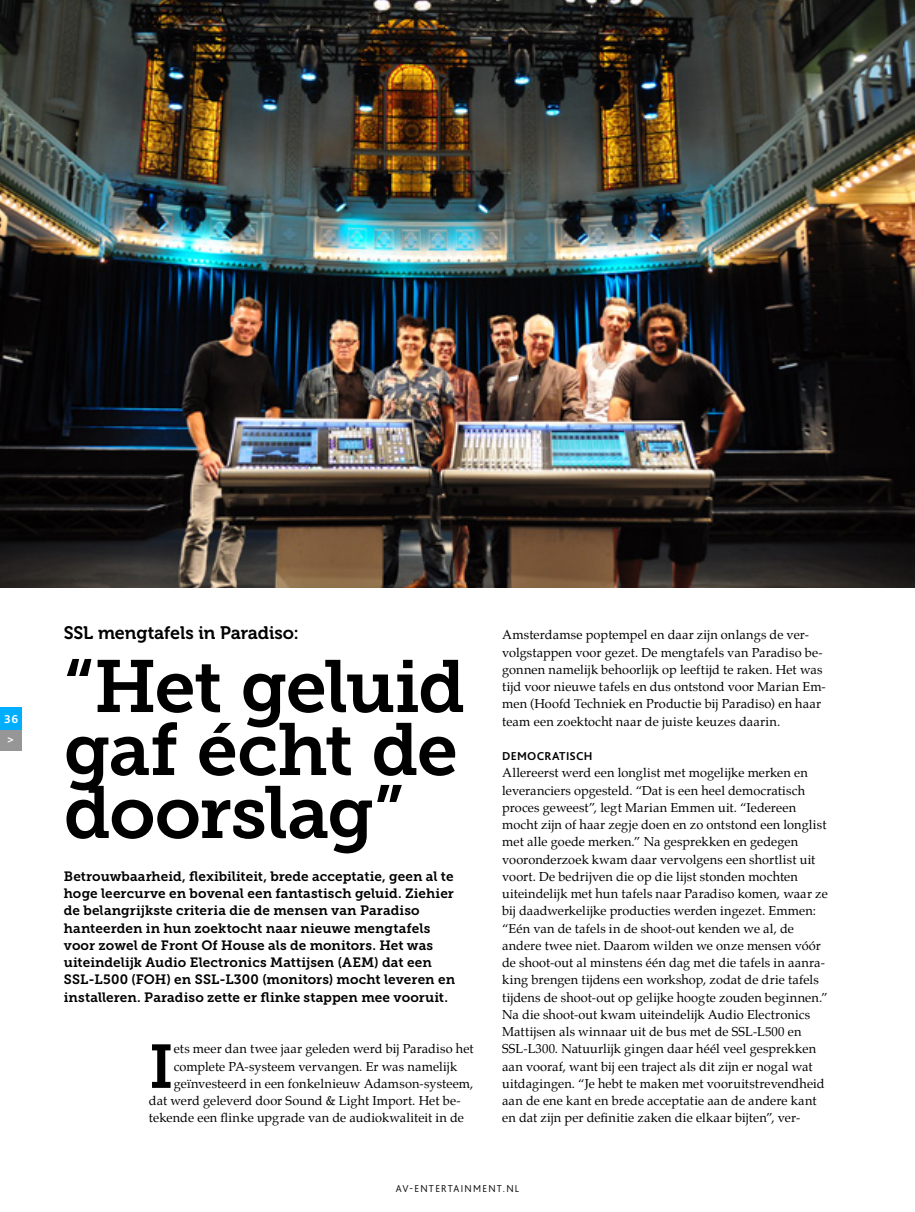
<style>
.page{position:relative;width:915px;height:1212px;background:#fff}
.page>*{position:absolute;margin:0;border:0;box-sizing:border-box;transform-origin:0 0}
.t1{font:73.5px/63px "Museo Slab 700";letter-spacing:-.02em;color:#000;text-align:justify}
.t2{font:61.35px "Museo Slab 700";color:#000}
.t3{font:18px "Museo 700";letter-spacing:-.005em;color:#000}
.t4{font:13.5px/17.2px "Museo Slab 700";letter-spacing:.005em;color:#000}
.t5{font:12.75px/17.2px "Palatino";letter-spacing:.005em;color:#000}
.t6{font:700 12px "Bliss 2";letter-spacing:.025em;color:#000}
.t7{font:700 12px/20.7px "Bliss 2";color:#fff}
.t8{font:300 10.5px "Bliss 2";letter-spacing:.125em;color:#000}
</style>
<div class="page">
<div style="left:0;top:728px;width:21px;height:22px;background:#979696"></div>
<div style="left:0;top:707px;width:21px;height:22px;background:#01aefd"></div>
<img style="left:0;top:0;width:914px;height:587px">
<p class="t7" style="left:4px;top:708px;width:16px">36 &gt;</p>
<h3 class="t3" style="left:64px;top:623px;width:237px">SSL mengtafels in Paradiso:</h3>
<h1 class="t1" style="left:64px;top:655px;width:403px">“Het geluid gaf écht de doorslag”</h1>
<p class="t4" style="left:64px;top:868px;width:392px">Betrouwbaarheid, flexibiliteit, brede acceptatie, geen al te hoge leercurve en bovenal een fantastisch geluid. Ziehier de belangrijkste criteria die de mensen van Paradiso hanteerden in hun zoektocht naar nieuwe mengtafels voor zowel de Front Of House als de monitors. Het was uiteindelijk Audio Electronics Mattijsen (AEM) dat een SSL-L500 (FOH) en SSL-L300 (monitors) mocht leveren en installeren. Paradiso zette er flinke stappen mee vooruit.</p>
<h2 class="t2" style="left:149px;top:1032px;width:26px">I</h2>
<p class="t5" style="left:174px;top:1040px;width:301px">ets meer dan twee jaar geleden werd bij Paradiso het</p>
<p class="t5" style="left:174px;top:1057px;width:285px">complete PA-systeem vervangen. Er was namelijk</p>
<p class="t5" style="left:174px;top:1075px;width:301px">geïnvesteerd in een fonkelnieuw Adamson-systeem,</p>
<p class="t5" style="left:149px;top:1092px;width:313px">dat werd geleverd door Sound &amp; Light Import. Het be-</p>
<p class="t5" style="left:149px;top:1109px;width:316px">tekende een flinke upgrade van de audiokwaliteit in de</p>
<p class="t5" style="left:502px;top:626px;width:325px">Amsterdamse poptempel en daar zijn onlangs de ver&shy;volgstappen voor gezet. De mengtafels van Paradiso be&shy;gonnen namelijk behoorlijk op leeftijd te raken. Het was tijd voor nieuwe tafels en dus ontstond voor Marian Em&shy;men (Hoofd Techniek en Productie bij Paradiso) en haar team een zoektocht naar de juiste keuzes daarin.</p>
<p class="t6" style="left:502px;top:749px;width:92px">DEMOCRATISCH</p>
<p class="t5" style="left:502px;top:764px;width:327px">Allereerst werd een longlist met mogelijke merken en leveranciers opgesteld. “Dat is een heel democratisch proces geweest”, legt Marian Emmen uit. “Iedereen mocht zijn of haar zegje doen en zo ontstond een longlist met alle goede merken.” Na gesprekken en gedegen vooronderzoek kwam daar vervolgens een shortlist uit voort. De bedrijven die op die lijst stonden mochten uiteindelijk met hun tafels naar Paradiso komen, waar ze bij daadwerkelijke producties werden ingezet. Emmen: “Eén van de tafels in de shoot-out kenden we al, de andere twee niet. Daarom wilden we onze mensen vóór de shoot-out al minstens één dag met die tafels in aanra&shy;king brengen tijdens een workshop, zodat de drie tafels tijdens de shoot-out op gelijke hoogte zouden beginnen.” Na die shoot-out kwam uiteindelijk Audio Electronics Mattijsen als winnaar uit de bus met de SSL-L500 en SSL-L300. Natuurlijk gingen daar héél veel gesprekken aan vooraf, want bij een traject als dit zijn er nogal wat uitdagingen. “Je hebt te maken met vooruitstrevendheid aan de ene kant en brede acceptatie aan de andere kant en dat zijn per definitie zaken die elkaar bijten”, ver-</p>
<p class="t8" style="left:395px;top:1182px;width:125px">AV-ENTERTAINMENT.NL</p>
</div>
